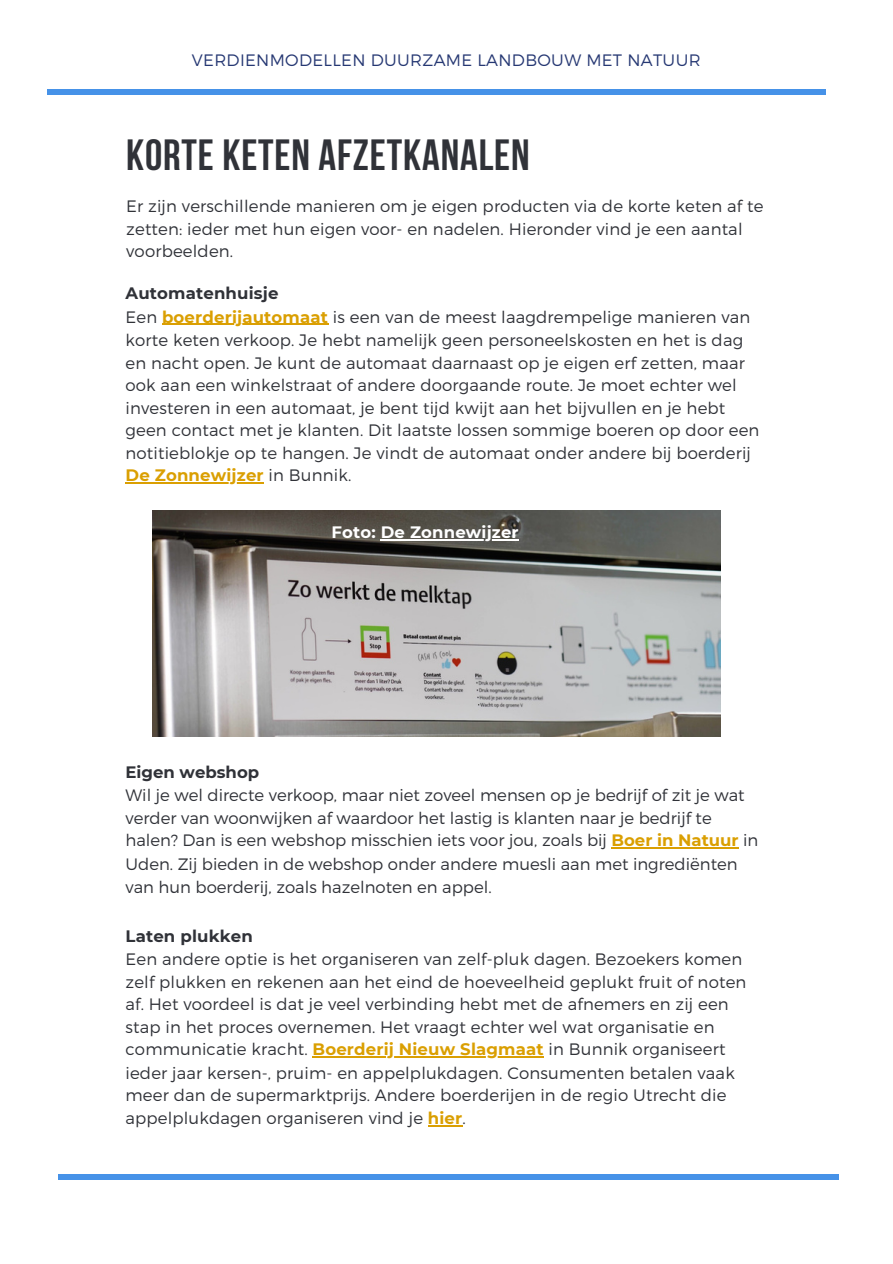
<style>
.page{position:relative;width:893px;height:1264px;background:#fff}
.page>*{position:absolute;margin:0;border:0;box-sizing:border-box;transform-origin:0 0}
.t1{font:700 43.5px "Bebas Neue";letter-spacing:.02em;color:#303238}
.t2{font:300 16.5px/22.6px "Montserrat";letter-spacing:.01em;color:#303238}
.t3{font:300 16.5px "Montserrat";letter-spacing:.02em;color:#263873}
.t4{font:700 16.5px "Montserrat";letter-spacing:.01em;color:#303238}
.t5{font:700 16.5px "Montserrat";letter-spacing:.01em;color:#fff}
.s1{font-weight:700;color:#da9f02}
</style>
<div class="page">
<div style="left:47px;top:89px;width:778px;height:6px;background:#4692e8"></div>
<div style="left:58px;top:1174px;width:780px;height:5px;background:#4692e8"></div>
<img style="left:152px;top:510px;width:568px;height:226px">
<hr style="left:162px;top:324px;width:166px;height:1px;background:#da9f02">
<hr style="left:125px;top:482px;width:139px;height:1px;background:#da9f02">
<svg style="left:312px;top:1056px;width:13px;height:1px"></svg>
<hr style="left:325px;top:1056px;width:219px;height:1px;background:#da9f02">
<hr style="left:428px;top:1125px;width:34px;height:1px;background:#da9f02">
<hr style="left:611px;top:847px;width:127px;height:1px;background:#da9f02">
<hr style="left:381px;top:539px;width:138px;height:1px;background:#fff">
<p class="t3" style="left:192px;top:49px;width:510px">VERDIENMODELLEN DUURZAME LANDBOUW MET NATUUR</p>
<p class="t1" style="left:126px;top:137px;width:405px">KORTE KETEN AFZETKANALEN</p>
<p class="t2" style="left:126px;top:194px;width:638px">Er zijn verschillende manieren om je eigen producten via de korte keten af te zetten: ieder met hun eigen voor- en nadelen. Hieronder vind je een aantal voorbeelden.</p>
<p class="t4" style="left:125px;top:283px;width:154px">Automatenhuisje</p>
<p class="t2" style="left:125px;top:304px;width:635px">Een <span class="s1">boerderijautomaat</span> is een van de meest laagdrempelige manieren van korte keten verkoop. Je hebt namelijk geen personeelskosten en het is dag en nacht open. Je kunt de automaat daarnaast op je eigen erf zetten, maar ook aan een winkelstraat of andere doorgaande route. Je moet echter wel investeren in een automaat, je bent tijd kwijt aan het bijvullen en je hebt geen contact met je klanten. Dit laatste lossen sommige boeren op door een notitieblokje op te hangen. Je vindt de automaat onder andere bij boerderij <span class="s1">De Zonnewijzer</span> in Bunnik.</p>
<p class="t5" style="left:331px;top:522px;width:189px">Foto: De Zonnewijzer</p>
<p class="t4" style="left:125px;top:761px;width:135px">Eigen webshop</p>
<p class="t2" style="left:125px;top:783px;width:634px">Wil je wel directe verkoop, maar niet zoveel mensen op je bedrijf of zit je wat verder van woonwijken af waardoor het lastig is klanten naar je bedrijf te halen? Dan is een webshop misschien iets voor jou, zoals bij <span class="s1">Boer in Natuur</span> in Uden. Zij bieden in de webshop onder andere muesli aan met ingrediënten van hun boerderij, zoals hazelnoten en appel.</p>
<p class="t4" style="left:125px;top:925px;width:129px">Laten plukken</p>
<p class="t2" style="left:125px;top:947px;width:622px">Een andere optie is het organiseren van zelf-pluk dagen. Bezoekers komen zelf plukken en rekenen aan het eind de hoeveelheid geplukt fruit of noten af. Het voordeel is dat je veel verbinding hebt met de afnemers en zij een stap in het proces overnemen. Het vraagt echter wel wat organisatie en communicatie kracht. <span class="s1">Boerderij Nieuw Slagmaat</span> in Bunnik organiseert ieder jaar kersen-, pruim- en appelplukdagen. Consumenten betalen vaak meer dan de supermarktprijs. Andere boerderijen in de regio Utrecht die appelplukdagen organiseren vind je <span class="s1">hier</span>.</p>
</div>
